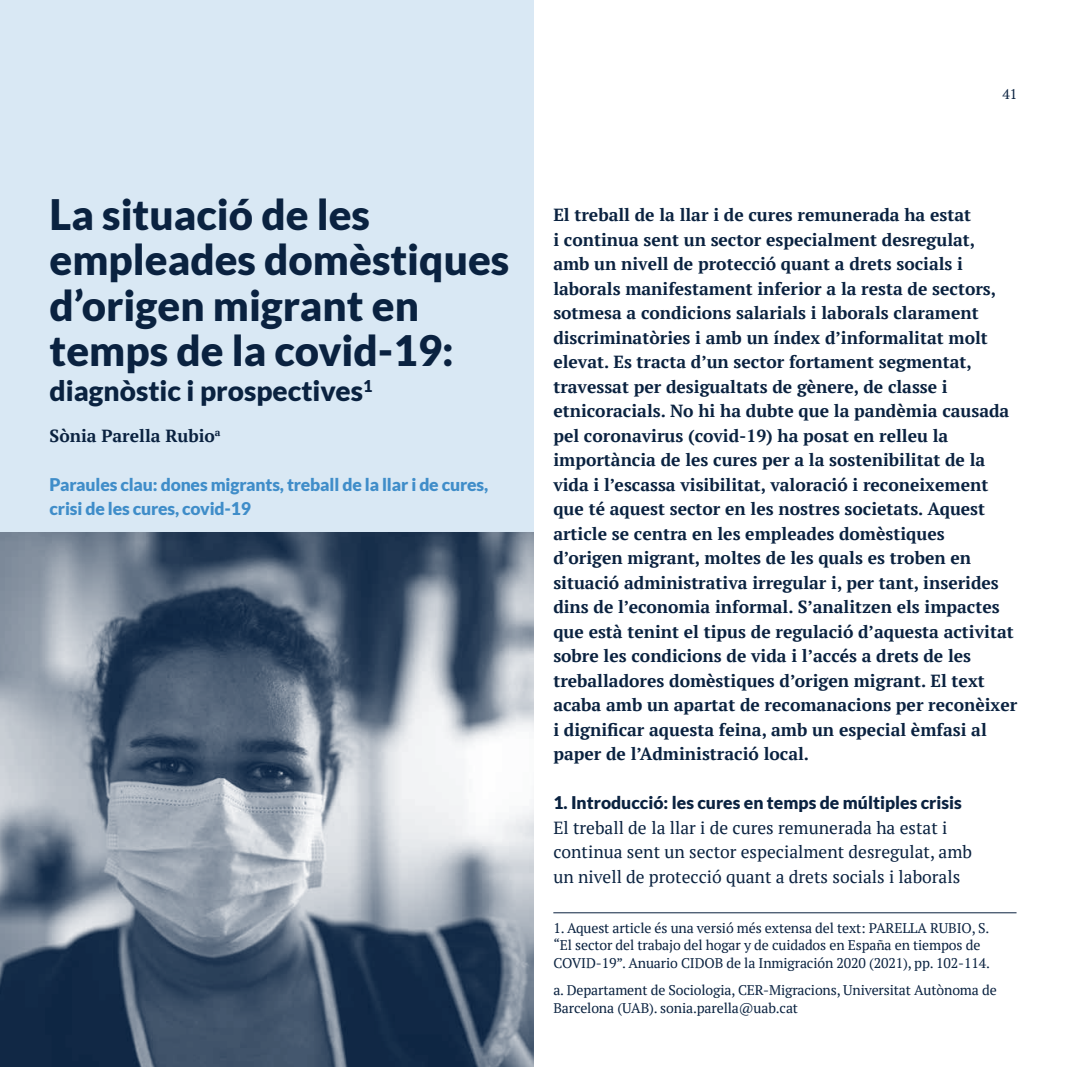
<style>
.page{position:relative;width:1067px;height:1067px;background:#fff}
.page>*{position:absolute;margin:0;border:0;box-sizing:border-box;transform-origin:0 0}
.t1{font:900 42px/45.5px "Lato";color:#0a2240}
.t2{font:900 28px "Lato";color:#0a2240}
.t3{font:700 17.5px/24.5px "PT Serif";color:#0a2240}
.t4{font:17.5px/24.5px "PT Serif";color:#0a2240}
.t5{font:900 17.5px/24.5px "Lato";letter-spacing:-.01em;color:#3f8dc9}
.t6{font:900 17.5px "Lato";color:#0a2240}
.t7{font:14px/17.5px "PT Serif";letter-spacing:-.01em;color:#0a2240}
</style>
<div class="page">
<div style="left:0;top:0;width:533px;height:533px;background:#d9e8f4"></div>
<img style="left:0;top:532px;width:533px;height:535px">
<hr style="left:553px;top:912px;width:463px;height:1px;background:#0a2240">
<h1 class="t1" style="left:50px;top:191px;width:461px">La situació de les empleades domèstiques d’origen migrant en temps de la covid-19:</h1>
<h2 class="t2" style="left:50px;top:375px;width:324px">diagnòstic i prospectives<sup>1</sup></h2>
<p class="t3" style="left:50px;top:423px;width:172px">Sònia Parella Rubio<sup>a</sup></p>
<p class="t5" style="left:50px;top:472px;width:440px">Paraules clau: dones migrants, treball de la llar i de cures, crisi de les cures, covid-19</p>
<p class="t7" style="left:1002px;top:85px;width:16px">41</p>
<p class="t3" style="left:553px;top:202px;width:465px">El treball de la llar i de cures remunerada ha estat<br>i continua sent un sector especialment desregulat,<br>amb un nivell de protecció quant a drets socials i laborals manifestament inferior a la resta de sectors, sotmesa a condicions salarials i laborals clarament discriminatòries i amb un índex d’informalitat molt elevat. Es tracta d’un sector fortament segmentat, travessat per desigualtats de gènere, de classe i etnicoracials. No hi ha dubte que la pandèmia causada pel coronavirus (covid-19) ha posat en relleu la importància de les cures per a la sostenibilitat de la vida i l’escassa visibilitat, valoració i reconeixement que té aquest sector en les nostres societats. Aquest article se centra en les empleades domèstiques d’origen migrant, moltes de les quals es troben en situació administrativa irregular i, per tant, inserides dins de l’economia informal. S’analitzen els impactes que està tenint el tipus de regulació d’aquesta activitat sobre les condicions de vida i l’accés a drets de les treballadores domèstiques d’origen migrant. El text acaba amb un apartat de recomanacions per reconèixer i dignificar aquesta feina, amb un especial èmfasi al paper de l’Administració local.</p>
<p class="t6" style="left:553px;top:792px;width:410px">1. Introducció: les cures en temps de múltiples crisis</p>
<p class="t4" style="left:553px;top:815px;width:420px">El treball de la llar i de cures remunerada ha estat i continua sent un sector especialment desregulat, amb un nivell de protecció quant a drets socials i laborals</p>
<p class="t7" style="left:553px;top:919px;width:438px">1. Aquest article és una versió més extensa del text: PARELLA RUBIO, S. “El sector del trabajo del hogar y de cuidados en España en tiempos de<br>COVID-19”. Anuario CIDOB de la Inmigración 2020 (2021), pp. 102-114.</p>
<p class="t7" style="left:553px;top:981px;width:445px">a. Departament de Sociologia, CER-Migracions, Universitat Autònoma de<br>Barcelona (UAB). sonia.parella@uab.cat</p>
</div>
